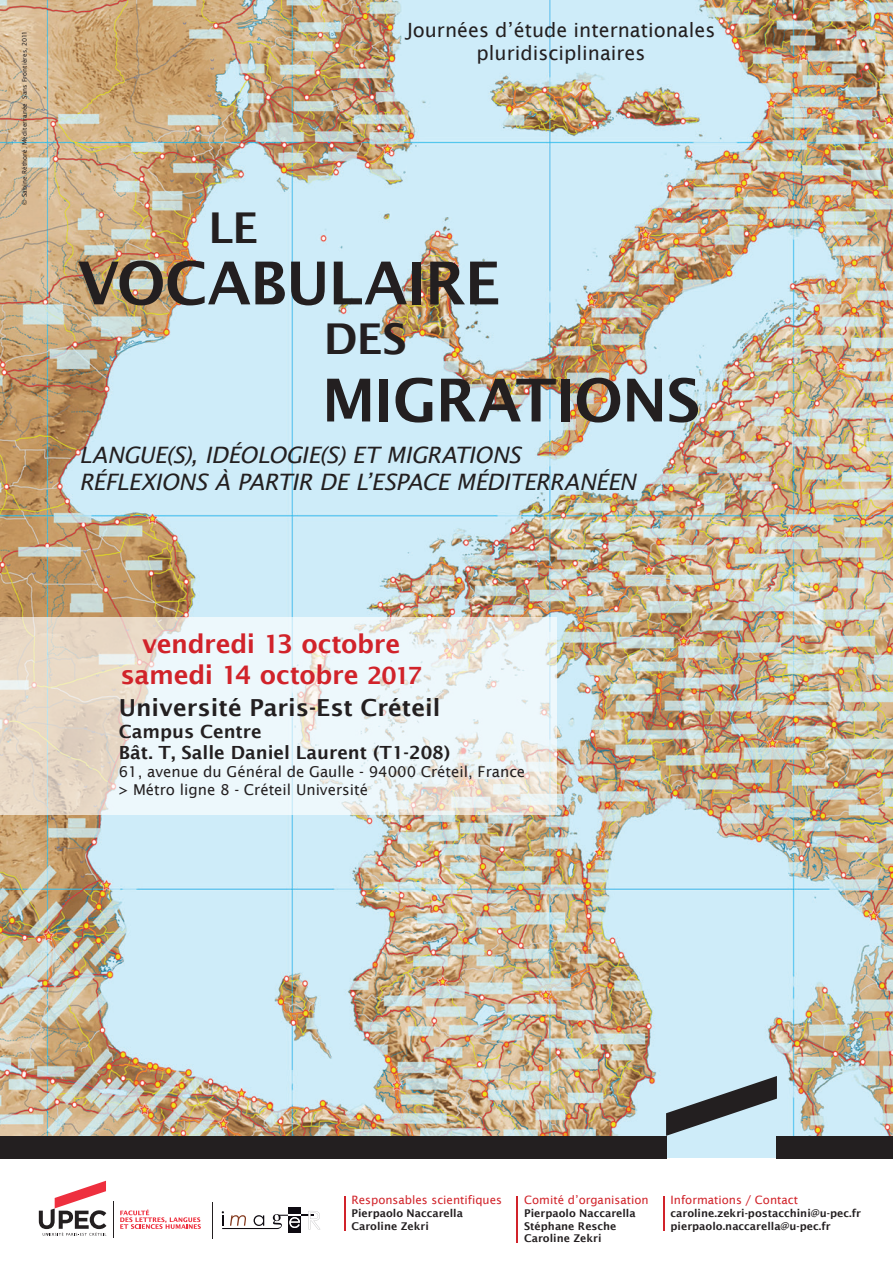
<style>
.page{position:relative;width:893px;height:1263px;background:#fff}
.page>*{position:absolute;margin:0;border:0;box-sizing:border-box;transform-origin:0 0}
.t1{font:600 59.25px "Lucida Sans";letter-spacing:-.015em;color:#231f20}
.t2{font:600 42.45px "Lucida Sans";color:#231f20}
.t3{font:600 25.65px/30.8px "Lucida Sans";letter-spacing:-.015em;color:#d1232a;text-align:center}
.t4{font:600 23.55px "Lucida Sans";color:#231f20}
.t5{font:italic 22.65px/27.2px "Lucida Sans";letter-spacing:-.015em;color:#231f20}
.t6{font:19.65px/23.5px "Lucida Sans";color:#231f20;text-align:center}
.t7{font:600 18.15px/21.8px "Lucida Sans";color:#231f20}
.t8{font:15px/18px "Lucida Sans";color:#231f20}
.t9{font:11.55px "Lucida Sans";color:#d1232a}
.t10{font:600 10.65px/12.8px "Lucida Sans";color:#231f20}
.t11{font:6.45px "Lucida Sans";letter-spacing:.02em;color:#231f20}
.s1{font-size:23.85px}
</style>
<div class="page">
<img style="left:0;top:0;width:893px;height:1158px">
<hr style="left:113px;top:1202px;width:1px;height:36px;background:#231f20">
<svg style="left:120px;top:1209px;width:81px;height:20px"></svg>
<svg style="left:39px;top:1181px;width:67px;height:55px"></svg>
<hr style="left:212px;top:1202px;width:1px;height:36px;background:#231f20">
<div style="left:288px;top:1207px;width:13px;height:8px;background:#0e0b11"></div>
<div style="left:288px;top:1216px;width:13px;height:17px;background:#0e0b11"></div>
<svg style="left:222px;top:1211px;width:98px;height:18px"></svg>
<svg style="left:666px;top:1076px;width:111px;height:60px"></svg>
<div style="left:0;top:1136px;width:666px;height:22px;background:#231f20"></div>
<div style="left:777px;top:1136px;width:116px;height:22px;background:#231f20"></div>
<svg style="left:0;top:617px;width:556px;height:198px;fill:#edf8fc"></svg>
<hr style="left:516px;top:1196px;width:2px;height:46px;background:#d1232a">
<hr style="left:344px;top:1196px;width:1px;height:34px;background:#d1232a">
<hr style="left:663px;top:1196px;width:1px;height:34px;background:#d1232a">
<p class="t11" style="left:21px;top:205px;width:175px;rotate:-90deg">© Sabine Réthoré, Méditerranée Sans Frontières, 2011</p>
<h2 class="t2" style="left:209px;top:203px;width:24px">le</h2>
<h3 class="t6" style="left:407px;top:18px;width:310px">Journées d’étude internationales pluridisciplinaires</h3>
<h1 class="t1" style="left:78px;top:249px;width:209px">vocabul</h1>
<h1 class="t1" style="left:364px;top:249px;width:96px">aire</h1>
<h2 class="t2" style="left:324px;top:315px;width:27px">des</h2>
<h1 class="t1" style="left:322px;top:366px;width:337px">migrations</h1>
<h3 class="t5" style="left:79px;top:441px;width:558px">LANGUE(S), IDÉOLOGIE(S) ET MIGRATIONS<br>RÉFLEXIONS À PARTIR DE L’ESPACE MÉDITERRANÉEN</h3>
<h3 class="t3" style="left:120px;top:629px;width:303px">vendredi 13 octobre samedi 14 octobre <span class="s1">2017</span></h3>
<h3 class="t4" style="left:119px;top:694px;width:323px">Université Paris-Est Créteil</h3>
<h3 class="t7" style="left:119px;top:720px;width:333px">Campus Centre<br>Bât. T, Salle Daniel Laurent (T1-208)</h3>
<h3 class="t8" style="left:119px;top:763px;width:408px">61, avenue du Général de Gaulle - 94000 Créteil, France &gt; Métro ligne 8 - Créteil Université</h3>
<p class="t9" style="left:352px;top:1193px;width:152px">Responsables scientifiques</p>
<p class="t10" style="left:352px;top:1206px;width:113px">Pierpaolo Naccarella<br>Caroline Zekri</p>
<p class="t9" style="left:524px;top:1193px;width:126px">Comité d’organisation</p>
<p class="t10" style="left:524px;top:1206px;width:113px">Pierpaolo Naccarella<br>Stéphane Resche<br>Caroline Zekri</p>
<p class="t9" style="left:670px;top:1193px;width:129px">Informations / Contact</p>
<p class="t10" style="left:670px;top:1206px;width:192px">caroline.zekri-postacchini@u-pec.fr pierpaolo.naccarella@u-pec.fr</p>
</div>
